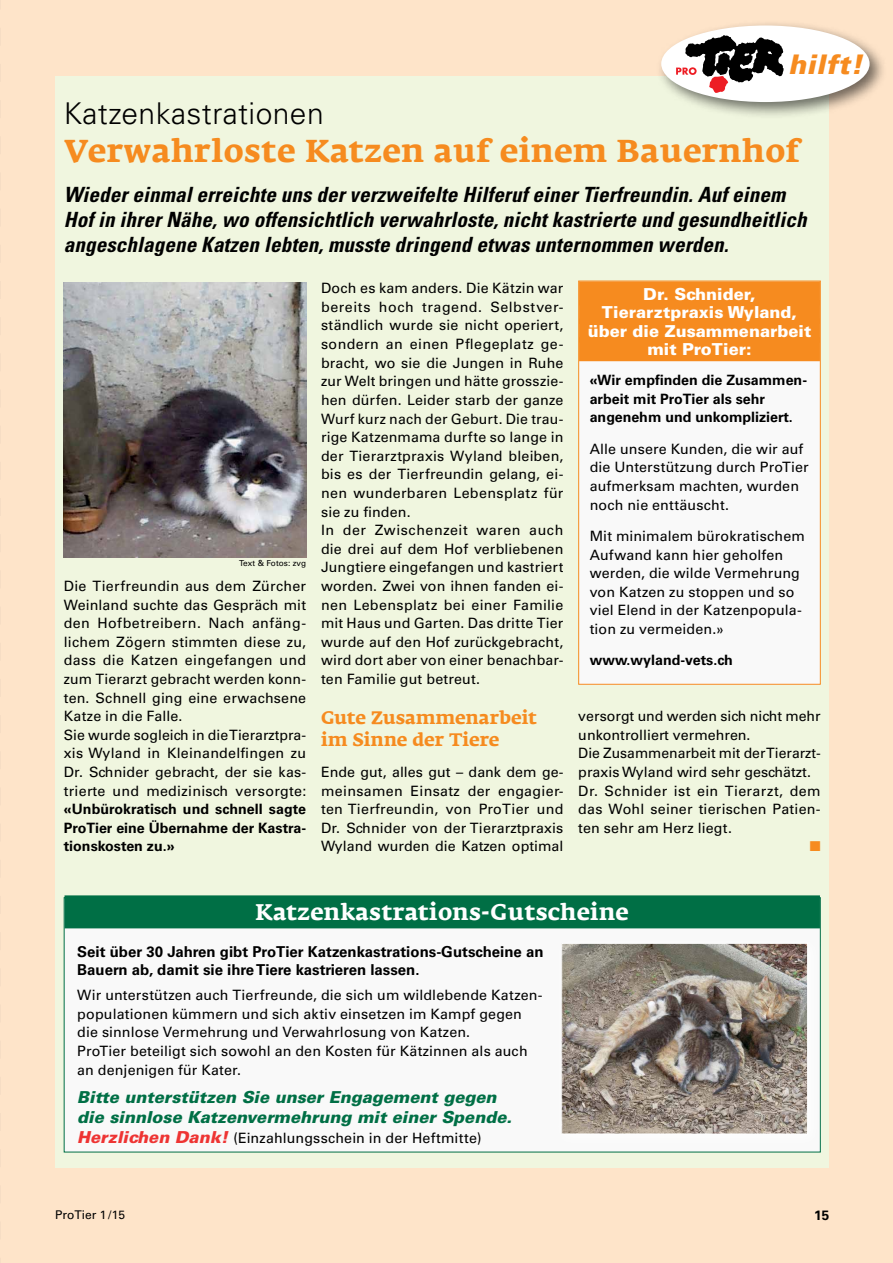
<style>
.page{position:relative;width:893px;height:1263px;background:#fee4c9}
.page>*{position:absolute;margin:0;border:0;box-sizing:border-box;transform-origin:0 0}
.t1{font:700 31.5px "Fedra Serif A";letter-spacing:.015em;color:#f68b1f}
.t2{font:300 30px "Univers LT Std";letter-spacing:.015em;color:#000}
.t3{font:italic 900 27px "Univers";letter-spacing:.015em;color:#f68b1f}
.t4{font:700 22.5px "Fedra Serif A";letter-spacing:.01em;color:#fff}
.t5{font:italic 700 condensed 21px/25.2px "Univers";letter-spacing:.005em;color:#000}
.t6{font:700 18px/21.6px "Fedra Serif A";color:#f68b1f}
.t7{font:italic 900 16.5px/19.8px "Univers LT Std";color:#006f45}
.t8{font:900 16.5px/18.6px "Univers LT Std";color:#fff;text-align:center}
.t9{font:700 15px/18.6px "Univers LT Std";color:#000}
.t10{font:14.25px/18.6px "Univers LT Std";letter-spacing:.01em;color:#000}
.t11{font:700 14.25px/18.6px "Univers LT Std";color:#000;text-align:justify}
.t12{font:14.25px "Zapf Dingbats ITC";color:#f68b1f}
.t13{font:700 13.5px "Univers LT Std";color:#000}
.t14{font:12px "Univers LT Std";color:#000}
.t15{font:8.25px "Univers LT Std";letter-spacing:.005em;color:#000}
.s1{font-weight:900;font-style:italic;font-size:16.5px;color:#ee3433}
</style>
<div class="page">
<div style="left:55px;top:77px;width:774px;height:1091px;background:#f0f6df"></div>
<img style="left:64px;top:283px;width:242px;height:274px">
<div style="left:64px;top:898px;width:756px;height:254px;background:#f9f9f9"></div>
<div style="left:65px;top:895px;width:755px;height:33px;background:#006f45"></div>
<div style="left:579px;top:281px;width:241px;height:403px;background:#f9f9f9"></div>
<div style="left:579px;top:281px;width:241px;height:24px;background:#f68b1f"></div>
<div style="left:579px;top:300px;width:241px;height:24px;background:#f68b1f"></div>
<div style="left:579px;top:319px;width:241px;height:24px;background:#f68b1f"></div>
<div style="left:579px;top:337px;width:241px;height:24px;background:#f68b1f"></div>
<div style="left:578px;top:281px;width:243px;height:404px;border:1px solid #f68b1f"></div>
<div style="left:553px;top:934px;width:270px;height:215px;background:#fff"></div>
<img style="left:563px;top:945px;width:243px;height:187px">
<div style="left:561px;top:943px;width:247px;height:191px;border:1px solid #fff"></div>
<div style="left:656px;top:20px;width:231px;height:100px;background:#000;opacity:.55"></div>
<div style="left:661px;top:26px;width:209px;height:76px;background:#fff;border-radius:50%"></div>
<svg style="left:676px;top:35px;width:108px;height:58px"></svg>
<h3 class="t3" style="left:788px;top:47px;width:76px">hilft!</h3>
<h2 class="t2" style="left:64px;top:95px;width:261px">Katzenkastrationen</h2>
<h1 class="t1" style="left:64px;top:132px;width:737px">Verwahrloste Katzen auf einem Bauernhof</h1>
<p class="t5" style="left:64px;top:182px;width:744px">Wieder einmal erreichte uns der verzweifelte Hilferuf einer Tierfreundin. Auf einem<br>Hof in ihrer Nähe, wo offensichtlich verwahrloste, nicht kastrierte und gesundheitlich angeschlagene Katzen lebten, musste dringend etwas unternommen werden.</p>
<p class="t15" style="left:239px;top:559px;width:69px">Text &amp; Fotos: zvg</p>
<p class="t10" style="left:64px;top:577px;width:244px">Die Tierfreundin aus dem Zürcher Weinland suchte das Gespräch mit den Hofbetreibern. Nach anfäng&shy;lichem Zögern stimmten diese zu, dass die Katzen eingefangen und zum Tierarzt gebracht werden konn&shy;ten. Schnell ging eine erwachsene Katze in die Falle.<br>Sie wurde sogleich in die Tierarztpra&shy;xis Wyland in Kleinandelfingen zu Dr. Schnider gebracht, der sie kas&shy;trierte und medizinisch versorgte:</p>
<p class="t11" style="left:64px;top:800px;width:244px">«Unbürokratisch und schnell sagte ProTier eine Übernahme der Kastra&shy;tionskosten zu.»</p>
<p class="t10" style="left:321px;top:279px;width:244px">Doch es kam anders. Die Kätzin war bereits hoch tragend. Selbstver&shy;ständlich wurde sie nicht operiert, sondern an einen Pflegeplatz ge&shy;bracht, wo sie die Jungen in Ruhe zur Welt bringen und hätte grosszie&shy;hen dürfen. Leider starb der ganze Wurf kurz nach der Geburt. Die trau&shy;rige Katzenmama durfte so lange in der Tierarztpraxis Wyland bleiben, bis es der Tierfreundin gelang, ei&shy;nen wunderbaren Lebensplatz für sie zu finden.<br>In der Zwischenzeit waren auch die drei auf dem Hof verbliebenen Jungtiere eingefangen und kastriert worden. Zwei von ihnen fanden ei&shy;nen Lebensplatz bei einer Familie mit Haus und Garten. Das dritte Tier wurde auf den Hof zurückgebracht, wird dort aber von einer benachbar&shy;ten Familie gut betreut.</p>
<p class="t6" style="left:321px;top:707px;width:217px">Gute Zusammenarbeit im Sinne der Tiere</p>
<p class="t10" style="left:321px;top:763px;width:244px;text-align:justify">Ende gut, alles gut – dank dem ge&shy;meinsamen Einsatz der engagier&shy;ten Tierfreundin, von ProTier und Dr. Schnider von der Tierarztpraxis Wyland wurden die Katzen optimal</p>
<p class="t8" style="left:588px;top:284px;width:225px">Dr. Schnider,<br>Tierarztpraxis Wyland, über die Zusammenarbeit mit ProTier:</p>
<p class="t11" style="left:590px;top:371px;width:218px;text-align:left">«Wir empfinden die Zusammen&shy;arbeit mit ProTier als sehr angenehm und unkompliziert.</p>
<p class="t10" style="left:590px;top:439px;width:221px">Alle unsere Kunden, die wir auf die Unterstützung durch ProTier aufmerksam machten, wurden noch nie enttäuscht.</p>
<p class="t10" style="left:590px;top:527px;width:217px">Mit minimalem bürokratischem<br>Aufwand kann hier geholfen werden, die wilde Vermehrung von Katzen zu stoppen und so viel Elend in der Katzenpopula&shy;tion zu vermeiden.»</p>
<p class="t11" style="left:590px;top:651px;width:145px">www.wyland-vets.ch</p>
<p class="t10" style="left:578px;top:707px;width:244px">versorgt und werden sich nicht mehr unkontrolliert vermehren.<br>Die Zusammenarbeit mit der Tierarzt&shy;praxis Wyland wird sehr geschätzt.<br>Dr. Schnider ist ein Tierarzt, dem das Wohl seiner tierischen Patien&shy;ten sehr am Herz liegt.</p>
<p class="t12" style="left:810px;top:840px;width:12px">■</p>
<h3 class="t4" style="left:256px;top:899px;width:375px">Katzenkastrations-Gutscheine</h3>
<p class="t9" style="left:77px;top:942px;width:468px">Seit über 30 Jahren gibt ProTier Katzenkastrations-Gutscheine an<br>Bauern ab, damit sie ihre Tiere kastrieren lassen.</p>
<p class="t10" style="left:77px;top:986px;width:466px">Wir unterstützen auch Tierfreunde, die sich um wildlebende Katzen&shy;populationen kümmern und sich aktiv einsetzen im Kampf gegen die sinnlose Vermehrung und Verwahrlosung von Katzen.<br>ProTier beteiligt sich sowohl an den Kosten für Kätzinnen als auch an denjenigen für Kater.</p>
<p class="t7" style="left:77px;top:1087px;width:436px">Bitte unterstützen Sie unser Engagement gegen die sinnlose Katzenvermehrung mit einer Spende.</p>
<p class="t10" style="left:77px;top:1129px;width:406px"><span class="s1">Herzlichen Dank!</span> (Einzahlungsschein in der Heftmitte)</p>
<p class="t14" style="left:55px;top:1207px;width:71px">ProTier 1/15</p>
<p class="t13" style="left:814px;top:1207px;width:17px">15</p>
</div>
